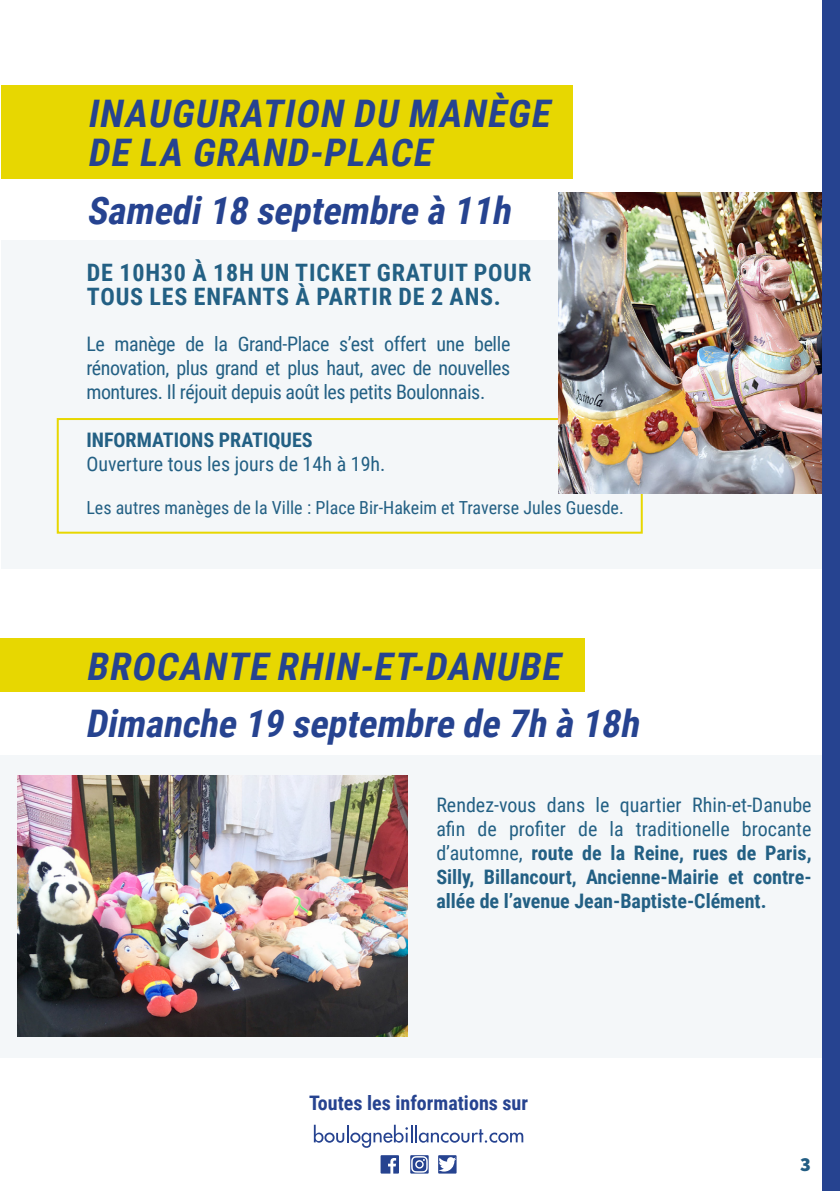
<style>
.page{position:relative;width:840px;height:1191px;background:#fff}
.page>*{position:absolute;margin:0;border:0;box-sizing:border-box;transform-origin:0 0}
.TITRE_NIVEAU_1{font:italic 700 38px "Roboto Condensed";color:#264390}
.TITRE_NIVEAU_1-2{font:700 24px "Roboto Condensed";letter-spacing:.035em;color:#236084}
.TITRE_NIVEAU_1-3{font:700 20px/24px "Roboto Condensed";color:#236084;text-align:justify}
.TITRE_NIVEAU_1-4{font:20px/24px "Roboto Condensed";letter-spacing:-.02em;color:#236084;text-align:justify}
.TITRE_NIVEAU_1-5{font:20px "Roboto Condensed";color:#236084}
.t1{font:700 20px "Roboto Condensed";color:#264390}
.TITRE_NIVEAU_1-6{font:900 20px "Source Sans Pro";color:#225d83}
.TITRE_NIVEAU_1-7{font:18px "Roboto Condensed";color:#236084}
.s1{font-weight:400}
</style>
<div class="page">
<div style="left:1px;top:240px;width:836px;height:328px;background:#f4f7f9"></div>
<div style="left:1px;top:85px;width:571px;height:94px;background:#e7d701"></div>
<div style="left:57px;top:418px;width:585px;height:115px;border:2px solid #e7d701"></div>
<img style="left:558px;top:193px;width:264px;height:301px">
<div style="left:0;top:755px;width:836px;height:302px;background:#f4f7f9"></div>
<div style="left:0;top:638px;width:584px;height:53px;background:#e7d701"></div>
<img style="left:17px;top:776px;width:390px;height:260px">
<svg style="left:314px;top:1124px;width:209px;height:23px"></svg>
<svg style="left:380px;top:1155px;width:19px;height:18px"></svg>
<svg style="left:410px;top:1155px;width:18px;height:18px"></svg>
<svg style="left:438px;top:1155px;width:18px;height:18px"></svg>
<div style="left:822px;top:0;width:17px;height:1191px;background:#264390"></div>
<p class="TITRE_NIVEAU_1" style="left:87px;top:87px;width:472px">INAUGURATION DU MANÈGE</p>
<p class="TITRE_NIVEAU_1" style="left:87px;top:126px;width:354px">DE LA GRAND-PLACE</p>
<p class="TITRE_NIVEAU_1" style="left:86px;top:184px;width:434px">Samedi18 septembre à 11h</p>
<p class="TITRE_NIVEAU_1-2" style="left:87px;top:255px;width:446px">DE 10H30 À 18H UN TICKET GRATUIT POUR</p>
<p class="TITRE_NIVEAU_1-2" style="left:87px;top:279px;width:415px">TOUS LES ENFANTS À PARTIR DE 2 ANS.</p>
<p class="TITRE_NIVEAU_1-4" style="left:86px;top:331px;width:425px">Le manège de la Grand-Place s’est offert une belle rénovation, plus grand et plus haut, avec de nouvelles montures. Il réjouit depuis août les petits Boulonnais.</p>
<p class="TITRE_NIVEAU_1-3" style="left:86px;top:427px;width:228px">INFORMATIONS PRATIQUES</p>
<p class="TITRE_NIVEAU_1-5" style="left:86px;top:450px;width:300px">Ouverture tous les jours de 14h à 19h.</p>
<p class="TITRE_NIVEAU_1-7" style="left:86px;top:495px;width:538px">Les autres manèges de la Ville : Place Bir-Hakeim et Traverse Jules Guesde.</p>
<p class="TITRE_NIVEAU_1" style="left:86px;top:640px;width:484px">BROCANTE RHIN-ET-DANUBE</p>
<p class="TITRE_NIVEAU_1" style="left:85px;top:696px;width:563px">Dimanche 19 septembre de 7h à 18h</p>
<p class="TITRE_NIVEAU_1-3" style="left:436px;top:792px;width:376px"><span class="s1">Rendez-vous dans le quartier Rhin-et-Danube afin de profiter de la traditionelle brocante d’automne,</span> route de la Reine, rues de Paris, Silly, Billancourt, Ancienne-Mairie et contre&shy;allée de l’avenue Jean-Baptiste-Clément.</p>
<p class="t1" style="left:309px;top:1088px;width:220px">Toutes les informations sur</p>
<p class="TITRE_NIVEAU_1-6" style="left:799px;top:1151px;width:12px">3</p>
</div>
